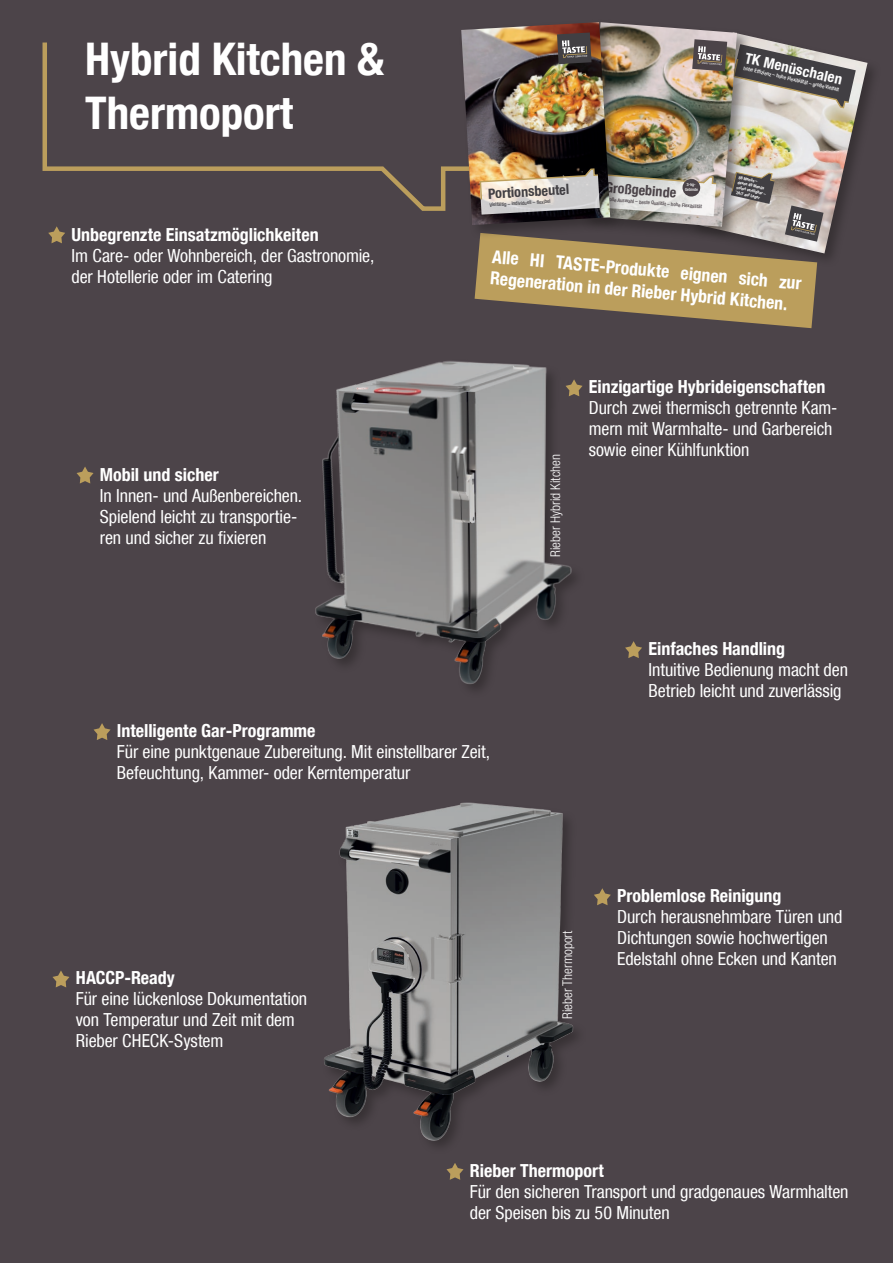
<style>
.page{position:relative;width:893px;height:1263px;background:#4c4449}
.page>*{position:absolute;margin:0;border:0;box-sizing:border-box;transform-origin:0 0}
.t1{font:700 condensed 45px/54px "Helvetica Neue LT Com";color:#fff}
.t2{font:condensed 18px/21px "Helvetica Neue LT Com";letter-spacing:-.01em;color:#fff}
.t3{font:700 condensed 18px/21.6px "Helvetica Neue LT Com";color:#fff}
.t4{font:700 condensed 14.85px "Helvetica Neue LT Com";color:#fff}
.t5{font:700 condensed 14.1px "Helvetica Neue LT Com";color:#413f43}
.t6{font:700 condensed 14.1px "Helvetica Neue LT Com";color:#4c4449}
.t7{font:300 condensed 13.5px "Helvetica Neue LT Com";color:#fff}
.t8{font:500 condensed 5.1px "Helvetica Neue LT Com";color:#fff}
.t9{font:500 condensed 5.1px "Helvetica Neue LT Com";color:#4c4449}
.t10{font:500 condensed 5.1px "Helvetica Neue LT Com";color:#413f43}
.t11{font:700 condensed 4.2px/5.1px "Helvetica Neue LT Com";color:#fff}
.t12{font:500 condensed 4.2px/4.9px "Helvetica Neue LT Com";color:#fff;text-align:center}
</style>
<div class="page">
<svg style="left:42px;top:42px;width:416px;height:169px"></svg>
<img style="left:315px;top:296px;width:260px;height:393px">
<img style="left:324px;top:802px;width:253px;height:368px">
<svg style="left:48px;top:226px;width:17px;height:17px"></svg>
<svg style="left:77px;top:467px;width:17px;height:16px"></svg>
<svg style="left:625px;top:641px;width:17px;height:17px"></svg>
<svg style="left:566px;top:379px;width:17px;height:17px"></svg>
<svg style="left:94px;top:723px;width:17px;height:17px"></svg>
<svg style="left:594px;top:888px;width:17px;height:17px"></svg>
<svg style="left:52px;top:971px;width:17px;height:16px"></svg>
<svg style="left:446px;top:1163px;width:17px;height:17px"></svg>
<img style="left:856px;top:60px;width:11px;height:86px">
<img style="left:461px;top:29px;width:14px;height:196px">
<img style="left:475px;top:22px;width:381px;height:306px">
<h1 class="t1" style="left:85px;top:32px;width:301px">Hybrid Kitchen &amp;<br>Thermoport</h1>
<p class="t3" style="left:72px;top:224px;width:249px">Unbegrenzte Einsatzmöglichkeiten</p>
<p class="t2" style="left:72px;top:245px;width:304px">Im Care- oder Wohnbereich, der Gastronomie, der Hotellerie oder im Catering</p>
<p class="t3" style="left:100px;top:463px;width:120px">Mobil und sicher</p>
<p class="t2" style="left:100px;top:484px;width:204px">In Innen- und Außenbereichen.<br>Spielend leicht zu transportie&shy;ren und sicher zu fixieren</p>
<p class="t5" style="left:488px;top:185px;width:83px;rotate:-3deg">Portionsbeutel</p>
<p class="t10" style="left:489px;top:202px;width:63px;rotate:-3deg">Vielfältig – individuell – fl exibel</p>
<p class="t4" style="left:747px;top:49px;width:101px;rotate:13deg">TK Menüschalen</p>
<p class="t8" style="left:744px;top:65px;width:99px;rotate:13deg">hohe Effi zienz – hohe Flexibilität – große Vielfalt</p>
<p class="t6" style="left:606px;top:179px;width:72px;rotate:4deg">Großgebinde</p>
<p class="t12" style="left:685px;top:182px;width:15px;rotate:-3deg">3-kg-<br>Gebinde</p>
<p class="t9" style="left:605px;top:196px;width:99px;rotate:4deg">Große Auswahl – beste Qualität – hohe Flexibilität</p>
<p class="t11" style="left:739px;top:175px;width:31px;rotate:13deg">88 Menüs – davon 49 Menüs sofort verfügbar – <sup>*</sup>24/7 auf Lager</p>
<p class="t3" style="left:493px;top:246px;width:312px;rotate:5deg">Alle HI TASTE-Produkte eignen sich zur<br>Regeneration in der Rieber Hybrid Kitchen.</p>
<p class="t7" style="left:547px;top:557px;width:104px;rotate:-90deg">Rieber Hybrid Kitchen</p>
<p class="t3" style="left:589px;top:376px;width:238px">Einzigartige Hybrideigenschaften</p>
<p class="t2" style="left:589px;top:397px;width:250px">Durch zwei thermisch getrennte Kam&shy;mern mit Warmhalte- und Garbereich sowie einer Kühlfunktion</p>
<p class="t3" style="left:648px;top:638px;width:138px">Einfaches Handling</p>
<p class="t2" style="left:648px;top:659px;width:201px">Intuitive Bedienung macht den<br>Betrieb leicht und zuverlässig</p>
<p class="t3" style="left:117px;top:720px;width:200px">Intelligente Gar-Programme</p>
<p class="t2" style="left:117px;top:741px;width:375px">Für eine punktgenaue Zubereitung. Mit einstellbarer Zeit,<br>Befeuchtung, Kammer- oder Kerntemperatur</p>
<p class="t3" style="left:76px;top:967px;width:100px">HACCP-Ready</p>
<p class="t2" style="left:76px;top:988px;width:233px">Für eine lückenlose Dokumentation von Temperatur und Zeit mit dem<br>Rieber CHECK-System</p>
<p class="t7" style="left:559px;top:1019px;width:90px;rotate:-90deg">Rieber Thermoport</p>
<p class="t3" style="left:617px;top:885px;width:166px">Problemlose Reinigung</p>
<p class="t2" style="left:617px;top:906px;width:227px">Durch herausnehmbare Türen und<br>Dichtungen sowie hochwertigen<br>Edelstahl ohne Ecken und Kanten</p>
<p class="t3" style="left:470px;top:1160px;width:136px">Rieber Thermoport</p>
<p class="t2" style="left:470px;top:1181px;width:380px">Für den sicheren Transport und gradgenaues Warmhalten der Speisen bis zu 50 Minuten</p>
</div>
